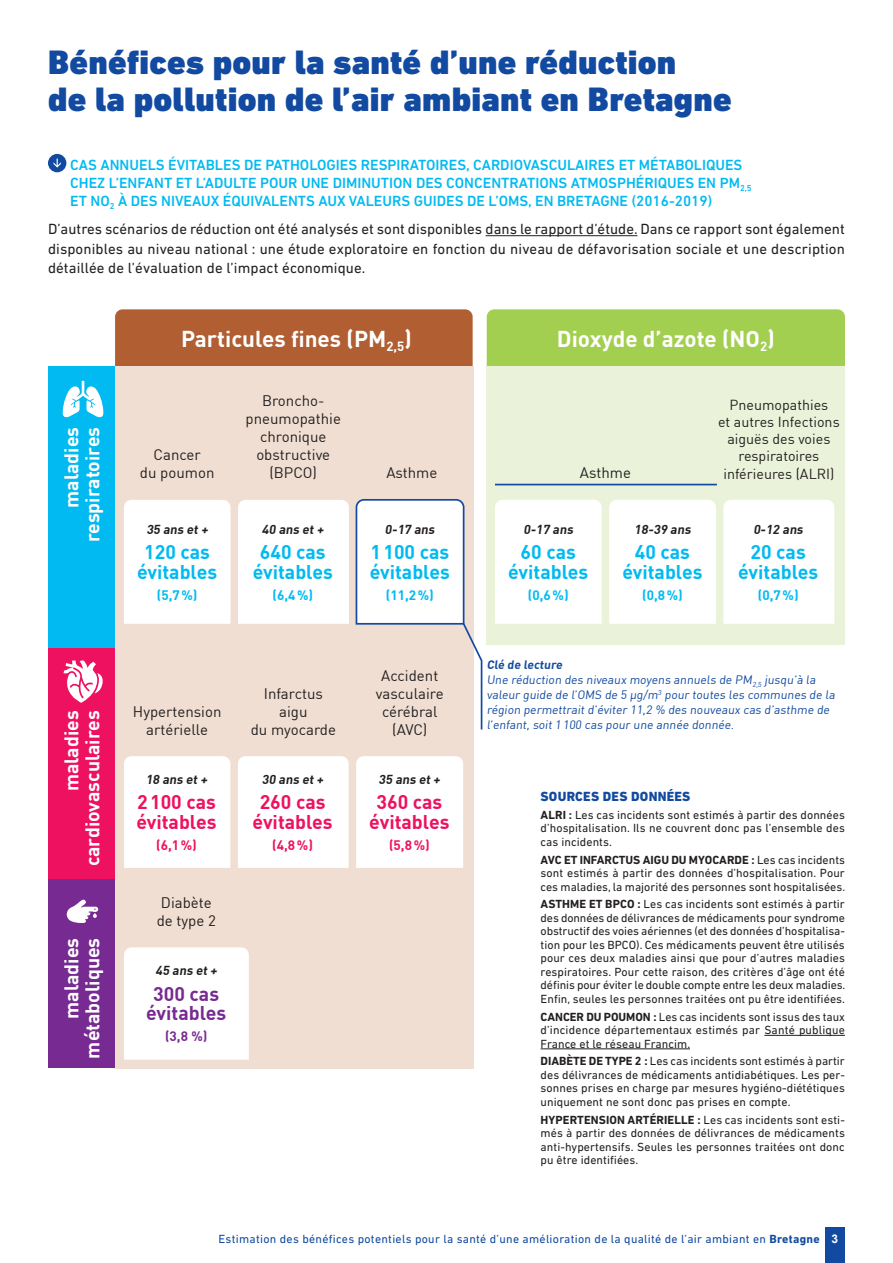
<style>
.page{position:relative;width:893px;height:1263px;background:#fff}
.page>*{position:absolute;margin:0;border:0;box-sizing:border-box;transform-origin:0 0}
.TITRE{font:900 34.5px/37.5px "DIN Next LT Pro";letter-spacing:.005em;color:#114aa0}
.t1{font:700 22.5px "FFDIN Profor IIC";color:#fff}
.t2{font:700 19.5px/19.5px "FFDIN Profor IIC";color:#00baf1}
.t3{font:700 19.5px "FFDIN Profor IIC";color:#fff}
.t4{font:700 19.5px/19.5px "FFDIN Profor IIC";color:#ed1160}
.t5{font:700 19.5px "FFDIN Profor IIC";color:#772a91}
.Texte_courant{font:15px/19.5px "DIN Next LT Pro";letter-spacing:.005em;color:#231f20;text-align:justify}
.Titre_Graph{font:500 15px/18px "DIN Next LT Pro";color:#00baf1}
.t6{font:15px "FFDIN Profor IIC";color:#231f20}
.t7{font:14.25px/17.1px "FFDIN Profor IIC";color:#231f20;text-align:center}
.t8{font:700 13.5px "FFDIN Profor IIC";color:#00baf1}
.t9{font:700 13.5px "FFDIN Profor IIC";color:#ed1160}
.t10{font:800 13.5px "DIN Next LT Pro";letter-spacing:.015em;color:#114aa0}
.t11{font:700 13.5px "FFDIN Profor IIC";color:#772a91}
.t12{font:700 12.75px "FFDIN Profor IIC";color:#231f20}
.t13{font:12px/13.5px "DIN Next LT Pro";letter-spacing:.005em;color:#231f20;text-align:justify}
.t14{font:12px/15px "FFDIN Profor IIC";color:#114aa0}
.t15{font:12px "DIN Next LT Pro";letter-spacing:.025em;color:#114aa0}
.t16{font:700 12px "FFDIN Profor IIC";color:#114aa0}
.s1{font-weight:700}
.s2{font-family:"Arial";font-weight:700;color:#fff}
</style>
<div class="page">
<div style="left:825px;top:1227px;width:20px;height:36px;background:#114aa0"></div>
<hr style="left:764px;top:1035px;width:81px;height:1px;background:#231f20">
<hr style="left:541px;top:1048px;width:149px;height:1px;background:#231f20">
<div style="left:48px;top:366px;width:67px;height:287px;background:#00baf1"></div>
<div style="left:48px;top:648px;width:67px;height:232px;background:#ed1160"></div>
<div style="left:48px;top:880px;width:67px;height:188px;background:#772a91"></div>
<div style="left:115px;top:309px;width:358px;height:57px;background:#b05e32"></div>
<div style="left:487px;top:309px;width:358px;height:57px;background:#a3cf50"></div>
<div style="left:115px;top:366px;width:358px;height:702px;background:#efded1"></div>
<div style="left:487px;top:366px;width:358px;height:279px;background:#eaf3d9"></div>
<div style="left:238px;top:756px;width:111px;height:112px;background:#fff"></div>
<div style="left:124px;top:756px;width:106px;height:112px;background:#fff"></div>
<div style="left:124px;top:947px;width:125px;height:113px;background:#fff"></div>
<div style="left:356px;top:756px;width:107px;height:112px;background:#fff"></div>
<div style="left:238px;top:500px;width:111px;height:124px;background:#fff"></div>
<div style="left:124px;top:500px;width:107px;height:124px;background:#fff"></div>
<div style="left:495px;top:500px;width:107px;height:124px;background:#fff"></div>
<div style="left:609px;top:500px;width:107px;height:124px;background:#fff"></div>
<div style="left:723px;top:500px;width:111px;height:124px;background:#fff"></div>
<svg style="left:63px;top:381px;width:41px;height:37px"></svg>
<svg style="left:64px;top:660px;width:39px;height:43px"></svg>
<hr style="left:486px;top:235px;width:151px;height:1px;background:#231f20">
<div style="left:48px;top:154px;width:18px;height:18px;background:#114aa0;border-radius:50%"></div>
<svg style="left:53px;top:159px;width:8px;height:9px"></svg>
<svg style="left:355px;top:498px;width:128px;height:233px"></svg>
<hr style="left:495px;top:484px;width:222px;height:1px;background:#114aa0">
<svg style="left:67px;top:899px;width:31px;height:24px"></svg>
<p class="TITRE" style="left:48px;top:43px;width:685px">Bénéfices pour la santé d’une réduction<br>de la pollution de l’air ambiant en Bretagne</p>
<p class="Titre_Graph" style="left:70px;top:156px;width:683px">CAS ANNUELS ÉVITABLES DE PATHOLOGIES RESPIRATOIRES, CARDIOVASCULAIRES ET MÉTABOLIQUES<br>CHEZ L’ENFANT ET L’ADULTE POUR UNE DIMINUTION DES CONCENTRATIONS ATMOSPHÉRIQUES EN PM<sub>2,5<br></sub>ET NO<sub>2</sub> À DES NIVEAUX ÉQUIVALENTS AUX VALEURS GUIDES DE L’OMS, EN BRETAGNE (2016-2019)</p>
<p class="Texte_courant" style="left:48px;top:219px;width:798px">D’autres scénarios de réduction ont été analysés et sont disponibles dans le rapport d’étude. Dans ce rapport sont également disponibles au niveau national : une étude exploratoire en fonction du niveau de défavorisation sociale et une description détaillée de l’évaluation de l’impact économique.</p>
<p class="t3" style="left:56px;top:508px;width:83px;rotate:-90deg">maladies</p>
<p class="t3" style="left:77px;top:542px;width:117px;rotate:-90deg">respiratoires</p>
<p class="t3" style="left:56px;top:791px;width:83px;rotate:-90deg">maladies</p>
<p class="t3" style="left:77px;top:866px;width:157px;rotate:-90deg">cardiovasculaires</p>
<p class="t3" style="left:56px;top:1019px;width:83px;rotate:-90deg">maladies</p>
<p class="t3" style="left:77px;top:1058px;width:122px;rotate:-90deg">métaboliques</p>
<p class="t1" style="left:181px;top:321px;width:232px">Particules fines (PM<sub>2,5</sub>)</p>
<p class="t1" style="left:557px;top:321px;width:219px">Dioxyde d’azote (NO<sub>2</sub>)</p>
<p class="t6" style="left:154px;top:444px;width:49px">Cancer</p>
<p class="t6" style="left:140px;top:462px;width:76px">du poumon</p>
<p class="t12" style="left:146px;top:519px;width:66px">35 ans et+</p>
<p class="t2" style="left:144px;top:541px;width:67px">120 cas</p>
<p class="t2" style="left:137px;top:561px;width:82px">évitables</p>
<p class="t8" style="left:157px;top:584px;width:42px">(5,7%)</p>
<p class="t6" style="left:262px;top:390px;width:64px">Broncho-</p>
<p class="t6" style="left:246px;top:408px;width:97px">pneumopathie</p>
<p class="t6" style="left:260px;top:426px;width:68px">chronique</p>
<p class="t6" style="left:256px;top:444px;width:75px">obstructive</p>
<p class="t6" style="left:269px;top:462px;width:49px">(BPCO)</p>
<p class="t6" style="left:386px;top:462px;width:53px">Asthme</p>
<p class="t6" style="left:580px;top:462px;width:53px">Asthme</p>
<p class="t7" style="left:729px;top:395px;width:100px">Pneumopathies</p>
<p class="t7" style="left:718px;top:413px;width:123px">et autres Infections aiguës des voies respiratoires inférieures (ALRI)</p>
<p class="t12" style="left:262px;top:519px;width:66px">40 ans et+</p>
<p class="t2" style="left:260px;top:541px;width:67px">640 cas</p>
<p class="t2" style="left:253px;top:561px;width:82px">évitables</p>
<p class="t8" style="left:272px;top:584px;width:42px">(6,4%)</p>
<p class="t12" style="left:385px;top:519px;width:54px">0-17 ans</p>
<p class="t2" style="left:370px;top:541px;width:82px">1100 cas évitables</p>
<p class="t8" style="left:386px;top:584px;width:49px">(11,2%)</p>
<p class="t12" style="left:523px;top:519px;width:54px">0-17 ans</p>
<p class="t2" style="left:521px;top:541px;width:57px">60 cas</p>
<p class="t2" style="left:508px;top:561px;width:82px">évitables</p>
<p class="t8" style="left:528px;top:584px;width:42px">(0,6%)</p>
<p class="t12" style="left:634px;top:519px;width:61px">18-39 ans</p>
<p class="t2" style="left:635px;top:541px;width:57px">40 cas</p>
<p class="t2" style="left:622px;top:561px;width:82px">évitables</p>
<p class="t8" style="left:642px;top:584px;width:42px">(0,8%)</p>
<p class="t12" style="left:753px;top:519px;width:54px">0-12 ans</p>
<p class="t2" style="left:751px;top:541px;width:57px">20 cas</p>
<p class="t2" style="left:738px;top:561px;width:82px">évitables</p>
<p class="t8" style="left:758px;top:584px;width:42px">(0,7%)</p>
<p class="t6" style="left:133px;top:700px;width:90px">Hypertension</p>
<p class="t6" style="left:146px;top:718px;width:63px">artérielle</p>
<p class="t12" style="left:146px;top:769px;width:66px">18 ans et+</p>
<p class="t4" style="left:136px;top:791px;width:82px">2100 cas évitables</p>
<p class="t9" style="left:156px;top:834px;width:42px">(6,1%)</p>
<p class="t6" style="left:161px;top:891px;width:52px">Diabète</p>
<p class="t6" style="left:157px;top:909px;width:61px">de type 2</p>
<p class="t12" style="left:155px;top:961px;width:66px">45 ans et+</p>
<p class="t5" style="left:153px;top:979px;width:67px">300 cas</p>
<p class="t5" style="left:146px;top:998px;width:82px">évitables</p>
<p class="t11" style="left:165px;top:1026px;width:44px">(3,8 %)</p>
<p class="t6" style="left:264px;top:682px;width:61px">Infarctus</p>
<p class="t6" style="left:279px;top:700px;width:30px">aigu</p>
<p class="t6" style="left:251px;top:718px;width:87px">du myocarde</p>
<p class="t12" style="left:262px;top:769px;width:66px">30 ans et+</p>
<p class="t4" style="left:260px;top:791px;width:67px">260 cas</p>
<p class="t4" style="left:253px;top:811px;width:82px">évitables</p>
<p class="t9" style="left:272px;top:834px;width:42px">(4,8%)</p>
<p class="t6" style="left:381px;top:664px;width:59px">Accident</p>
<p class="t6" style="left:376px;top:682px;width:69px">vasculaire</p>
<p class="t6" style="left:382px;top:700px;width:57px">cérébral</p>
<p class="t6" style="left:392px;top:718px;width:37px">(AVC)</p>
<p class="t12" style="left:379px;top:769px;width:66px">35 ans et+</p>
<p class="t4" style="left:376px;top:791px;width:67px">360 cas</p>
<p class="t4" style="left:369px;top:811px;width:82px">évitables</p>
<p class="t9" style="left:389px;top:834px;width:42px">(5,8%)</p>
<p class="t16" style="left:487px;top:655px;width:79px">Clé de lecture</p>
<p class="t14" style="left:487px;top:672px;width:352px">Une réduction des niveaux moyens annuels de PM<sub>2,5</sub> jusqu’à la valeur guide de l’OMS de 5 μg/m<sup>3</sup> pour toutes les communes de la région permettrait d’éviter 11,2 % des nouveaux cas d’asthme de l’enfant, soit 1100 cas pour une année donnée.</p>
<p class="t10" style="left:541px;top:788px;width:151px">SOURCES DES DONNÉES</p>
<p class="t13" style="left:541px;top:808px;width:306px"><span class="s1">ALRI :</span> Les cas incidents sont estimés à partir des données d’hospitalisation. Ils ne couvrent donc pas l’ensemble des cas incidents.</p>
<p class="t13" style="left:541px;top:853px;width:306px"><span class="s1">AVC ET INFARCTUS AIGU DU MYOCARDE :</span> Les cas incidents sont estimés à partir des données d’hospitalisation. Pour ces maladies, la majorité des personnes sont hospitalisées.</p>
<p class="t13" style="left:541px;top:897px;width:306px"><span class="s1">ASTHME ET BPCO :</span> Les cas incidents sont estimés à partir des données de délivrances de médicaments pour syndrome obstructif des voies aériennes (et des données d’hospitalisa&shy;tion pour les BPCO). Ces médicaments peuvent être utilisés pour ces deux maladies ainsi que pour d’autres maladies respiratoires. Pour cette raison, des critères d’âge ont été définis pour éviter le double compte entre les deux maladies.<br>Enfin, seules les personnes traitées ont pu être identifiées.</p>
<p class="t13" style="left:541px;top:1010px;width:306px"><span class="s1">CANCER DU POUMON :</span> Les cas incidents sont issus des taux d’incidence départementaux estimés par Santé publique France et le réseau Francim.</p>
<p class="t13" style="left:541px;top:1054px;width:306px"><span class="s1">DIABÈTE DE TYPE 2 :</span> Les cas incidents sont estimés à partir des délivrances de médicaments antidiabétiques. Les per&shy;sonnes prises en charge par mesures hygiéno-diététiques uniquement ne sont donc pas prises en compte.</p>
<p class="t13" style="left:541px;top:1113px;width:306px"><span class="s1">HYPERTENSION ARTÉRIELLE :</span> Les cas incidents sont esti&shy;més à partir des données de délivrances de médicaments anti-hypertensifs. Seules les personnes traitées ont donc pu être identifiées.</p>
<p class="t15" style="left:219px;top:1232px;width:621px">Estimation des bénéfices potentiels pour la santé d’une amélioration de la qualité de l’air ambiant en <span class="s1">Bretagne</span> <span class="s2">3</span></p>
</div>
